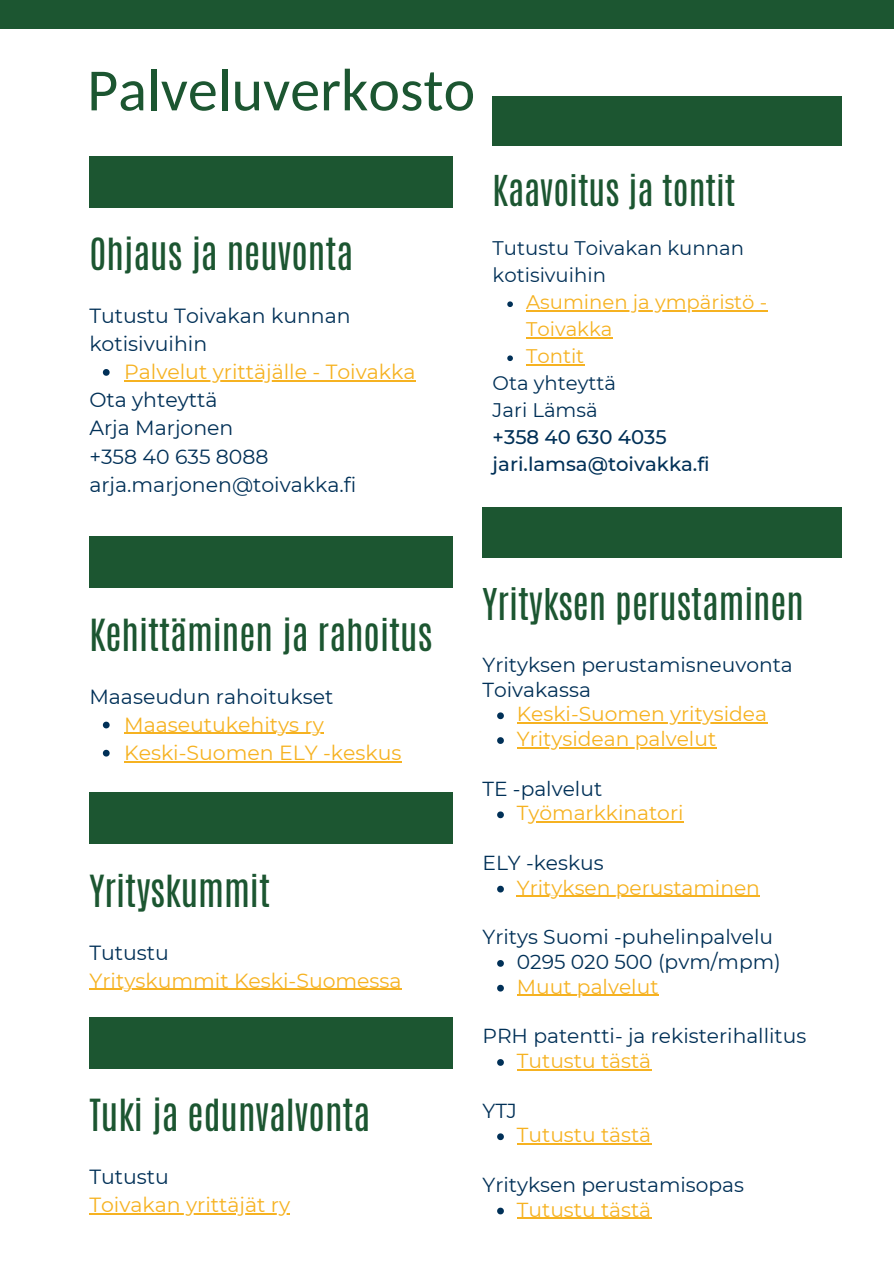
<style>
.page{position:relative;width:894px;height:1264px;background:#fff}
.page>*{position:absolute;margin:0;border:0;box-sizing:border-box;transform-origin:0 0}
.t1{font:60px "Carlito";color:#1c5631}
.t2{font:36.9px "Antonio";color:#1c5631}
.t3{font:36.6px "Antonio";color:#1c5631}
.t4{font:35.55px "Antonio";color:#1c5631}
.t5{font:20.4px/28.2px "Montserrat";color:#003057}
.t6{font:20.4px "Montserrat";color:#f6b221}
.t7{font:20.25px/24.8px "Montserrat";color:#003057}
.t8{font:20.25px "Montserrat";color:#f6b221}
.t9{font:19.65px/27px "Montserrat";color:#003057}
.t10{font:500 19.65px "Montserrat";color:#003057}
.t11{font:19.65px/27px "Montserrat";color:#f6b221}
</style>
<div class="page">
<div style="left:89px;top:156px;width:363px;height:51px;background:#1c5631"></div>
<svg style="left:103px;top:369px;width:7px;height:7px"></svg>
<hr style="left:124px;top:380px;width:291px;height:1px;background:#f6b221">
<div style="left:0;top:0;width:893px;height:29px;background:#1c5631"></div>
<div style="left:492px;top:96px;width:349px;height:49px;background:#1c5631"></div>
<svg style="left:507px;top:301px;width:5px;height:6px"></svg>
<hr style="left:526px;top:310px;width:241px;height:1px;background:#f6b221">
<hr style="left:526px;top:337px;width:86px;height:1px;background:#f6b221">
<svg style="left:507px;top:355px;width:5px;height:6px"></svg>
<hr style="left:526px;top:364px;width:58px;height:1px;background:#f6b221">
<div style="left:89px;top:792px;width:363px;height:52px;background:#1c5631"></div>
<hr style="left:89px;top:988px;width:312px;height:2px;background:#f6b221">
<div style="left:482px;top:507px;width:359px;height:51px;background:#1c5631"></div>
<svg style="left:497px;top:712px;width:6px;height:7px"></svg>
<hr style="left:516px;top:722px;width:250px;height:1px;background:#f6b221">
<svg style="left:497px;top:737px;width:6px;height:7px"></svg>
<hr style="left:516px;top:747px;width:200px;height:1px;background:#f6b221">
<svg style="left:497px;top:811px;width:6px;height:7px"></svg>
<hr style="left:528px;top:821px;width:155px;height:1px;background:#f6b221">
<svg style="left:497px;top:885px;width:6px;height:7px"></svg>
<hr style="left:516px;top:895px;width:243px;height:2px;background:#f6b221">
<svg style="left:497px;top:960px;width:6px;height:6px"></svg>
<svg style="left:497px;top:984px;width:6px;height:7px"></svg>
<hr style="left:516px;top:994px;width:142px;height:2px;background:#f6b221">
<svg style="left:497px;top:1059px;width:6px;height:6px"></svg>
<hr style="left:516px;top:1069px;width:135px;height:1px;background:#f6b221">
<svg style="left:497px;top:1133px;width:6px;height:7px"></svg>
<hr style="left:516px;top:1143px;width:135px;height:1px;background:#f6b221">
<svg style="left:497px;top:1207px;width:6px;height:7px"></svg>
<hr style="left:516px;top:1217px;width:135px;height:1px;background:#f6b221">
<div style="left:89px;top:537px;width:363px;height:51px;background:#1c5631"></div>
<svg style="left:103px;top:721px;width:7px;height:7px"></svg>
<hr style="left:124px;top:733px;width:200px;height:1px;background:#f6b221">
<svg style="left:103px;top:749px;width:7px;height:7px"></svg>
<hr style="left:124px;top:761px;width:277px;height:1px;background:#f6b221">
<div style="left:89px;top:1017px;width:363px;height:51px;background:#1c5631"></div>
<hr style="left:89px;top:1213px;width:201px;height:1px;background:#f6b221">
<p class="t1" style="left:87px;top:65px;width:389px">Palveluverkosto</p>
<h1 class="t2" style="left:89px;top:228px;width:265px">Ohjaus ja neuvonta</h1>
<h2 class="t5" style="left:89px;top:301px;width:263px">Tutustu Toivakan kunnan kotisivuihin</h2>
<p class="t6" style="left:124px;top:359px;width:293px">Palvelut yrittäjälle - Toivakka</p>
<p class="t5" style="left:89px;top:386px;width:130px">Ota yhteyttä</p>
<p class="t5" style="left:89px;top:414px;width:145px">Arja Marjonen</p>
<p class="t5" style="left:89px;top:442px;width:181px">+358 40 635 8088</p>
<p class="t5" style="left:89px;top:470px;width:268px">arja.marjonen@toivakka.fi</p>
<p class="t4" style="left:492px;top:165px;width:244px">Kaavoitus ja tontit</p>
<h2 class="t9" style="left:492px;top:235px;width:253px">Tutustu Toivakan kunnan kotisivuihin</h2>
<p class="t11" style="left:526px;top:289px;width:242px">Asuminen ja ympäristö -<br>Toivakka</p>
<p class="t11" style="left:526px;top:343px;width:60px">Tontit</p>
<p class="t9" style="left:492px;top:370px;width:125px">Ota yhteyttä</p>
<h2 class="t9" style="left:492px;top:397px;width:106px">Jari Lämsä</h2>
<p class="t10" style="left:492px;top:425px;width:175px">+358 40 630 4035</p>
<p class="t10" style="left:492px;top:452px;width:218px">jari.lamsa@toivakka.fi</p>
<p class="t2" style="left:89px;top:609px;width:344px">Kehittäminen ja rahoitus</p>
<p class="t5" style="left:89px;top:682px;width:245px">Maaseudun rahoitukset</p>
<p class="t6" style="left:124px;top:712px;width:201px">Maaseutukehitys ry</p>
<h3 class="t6" style="left:124px;top:740px;width:279px">Keski-Suomen ELY -keskus</h3>
<h2 class="t2" style="left:89px;top:864px;width:182px">Yrityskummit</h2>
<p class="t5" style="left:89px;top:938px;width:81px">Tutustu</p>
<p class="t6" style="left:89px;top:968px;width:314px">Yrityskummit Keski-Suomessa</p>
<p class="t2" style="left:89px;top:1089px;width:282px">Tuki ja edunvalvonta</p>
<p class="t5" style="left:89px;top:1162px;width:81px">Tutustu</p>
<p class="t6" style="left:89px;top:1192px;width:202px">Toivakan yrittäjät ry</p>
<h2 class="t3" style="left:482px;top:578px;width:323px">Yrityksen perustaminen</h2>
<p class="t7" style="left:482px;top:652px;width:312px">Yrityksen perustamisneuvonta<br>Toivakassa</p>
<p class="t8" style="left:516px;top:701px;width:251px">Keski-Suomen yritysidea</p>
<p class="t8" style="left:516px;top:726px;width:201px">Yritysidean palvelut</p>
<p class="t7" style="left:482px;top:776px;width:121px">TE -palvelut</p>
<p class="t8" style="left:516px;top:800px;width:168px">Työmarkkinatori</p>
<p class="t7" style="left:482px;top:850px;width:123px">ELY -keskus</p>
<p class="t8" style="left:516px;top:875px;width:244px">Yrityksen perustaminen</p>
<h2 class="t7" style="left:482px;top:924px;width:292px">Yritys Suomi -puhelinpalvelu</h2>
<p class="t7" style="left:516px;top:949px;width:265px">0295 020 500 (pvm/mpm)</p>
<p class="t8" style="left:516px;top:974px;width:143px">Muut palvelut</p>
<p class="t7" style="left:482px;top:1023px;width:325px">PRH patentti- ja rekisterihallitus</p>
<p class="t8" style="left:516px;top:1048px;width:136px">Tutustu tästä</p>
<p class="t7" style="left:482px;top:1097px;width:36px">YTJ</p>
<p class="t8" style="left:516px;top:1122px;width:136px">Tutustu tästä</p>
<p class="t7" style="left:482px;top:1172px;width:263px">Yrityksen perustamisopas</p>
<p class="t8" style="left:516px;top:1196px;width:136px">Tutustu tästä</p>
</div>
